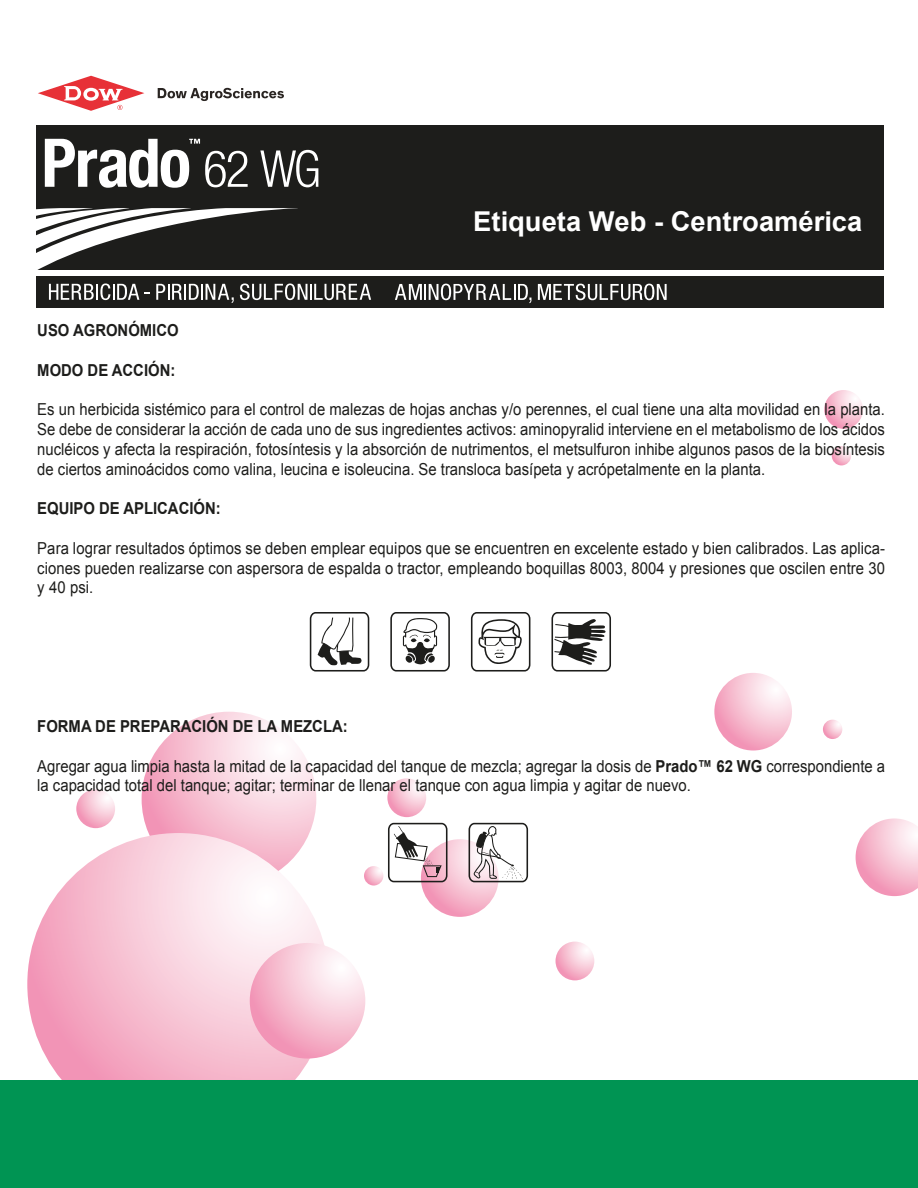
<style>
.page{position:relative;width:918px;height:1188px;background:#fff}
.page>*{position:absolute;margin:0;border:0;box-sizing:border-box;transform-origin:0 0}
.t1{font:700 27.3px "Arial";color:#fff}
.t2{font:16.5px/19.8px "Arial";color:#1d1d1b;text-align:justify;scale:.9 1}
.t3{font:700 16.5px "Arial";color:#1d1d1b;scale:.9 1}
.s1{font-weight:700}
</style>
<div class="page">
<svg style="left:142px;top:712px;width:174px;height:174px;background:#f8cbda"></svg>
<svg style="left:27px;top:833px;width:303px;height:302px;background:#f6c6d6"></svg>
<svg style="left:250px;top:943px;width:115px;height:116px;background:#f7c3d4"></svg>
<svg style="left:421px;top:839px;width:78px;height:78px;background:#f3bacd"></svg>
<svg style="left:714px;top:673px;width:78px;height:78px;background:#f7c4d5"></svg>
<svg style="left:856px;top:818px;width:62px;height:78px"></svg>
<svg style="left:387px;top:778px;width:39px;height:39px"></svg>
<svg style="left:556px;top:942px;width:38px;height:38px"></svg>
<svg style="left:76px;top:789px;width:39px;height:39px"></svg>
<svg style="left:824px;top:390px;width:39px;height:39px"></svg>
<svg style="left:832px;top:446px;width:19px;height:19px"></svg>
<svg style="left:823px;top:720px;width:19px;height:19px"></svg>
<svg style="left:364px;top:866px;width:19px;height:20px"></svg>
<div style="left:0;top:1081px;width:918px;height:107px;background:#009453"></div>
<svg style="left:310px;top:612px;width:59px;height:60px"></svg>
<svg style="left:390px;top:612px;width:60px;height:60px"></svg>
<svg style="left:471px;top:612px;width:59px;height:60px"></svg>
<svg style="left:552px;top:612px;width:59px;height:60px"></svg>
<svg style="left:388px;top:823px;width:60px;height:59px"></svg>
<svg style="left:469px;top:823px;width:59px;height:59px"></svg>
<div style="left:37px;top:125px;width:847px;height:182px;background:#1d1d1b"></div>
<div style="left:36px;top:270px;width:852px;height:6px;background:#fff"></div>
<svg style="left:158px;top:88px;width:126px;height:13px"></svg>
<svg style="left:38px;top:76px;width:106px;height:35px"></svg>
<svg style="left:45px;top:139px;width:203px;height:49px"></svg>
<svg style="left:260px;top:150px;width:58px;height:37px"></svg>
<svg style="left:36px;top:208px;width:335px;height:95px"></svg>
<svg style="left:395px;top:284px;width:136px;height:19px"></svg>
<svg style="left:538px;top:284px;width:129px;height:16px"></svg>
<h1 class="t1" style="left:473px;top:203px;width:391px">Etiqueta Web - Centroamérica</h1>
<p class="t3" style="left:37px;top:319px;width:159px">USO AGRONÓMICO</p>
<p class="t3" style="left:37px;top:359px;width:155px">MODO DE ACCIÓN:</p>
<p class="t2" style="left:37px;top:400px;width:943px">Es un herbicida sistémico para el control de malezas de hojas anchas y/o perennes, el cual tiene una alta movilidad en la planta.<br>Se debe de considerar la acción de cada uno de sus ingredientes activos: aminopyralid interviene en el metabolismo de los ácidos nucléicos y afecta la respiración, fotosíntesis y la absorción de nutrimentos, el metsulfuron inhibe algunos pasos de la biosíntesis de ciertos aminoácidos como valina, leucina e isoleucina. Se transloca basípeta y acrópetalmente en la planta.</p>
<p class="t3" style="left:37px;top:497px;width:205px">EQUIPO DE APLICACIÓN:</p>
<p class="t2" style="left:37px;top:538px;width:943px">Para lograr resultados óptimos se deben emplear equipos que se encuentren en excelente estado y bien calibrados. Las aplica&shy;ciones pueden realizarse con aspersora de espalda o tractor, empleando boquillas 8003, 8004 y presiones que oscilen entre 30 y 40 psi.</p>
<p class="t3" style="left:37px;top:715px;width:346px">FORMA DE PREPARACIÓN DE LA MEZCLA:</p>
<p class="t2" style="left:37px;top:756px;width:943px">Agregar agua limpia hasta la mitad de la capacidad del tanque de mezcla; agregar la dosis de <span class="s1">Prado™ 62 WG</span> correspondiente a la capacidad total del tanque; agitar; terminar de llenar el tanque con agua limpia y agitar de nuevo.</p>
</div>
